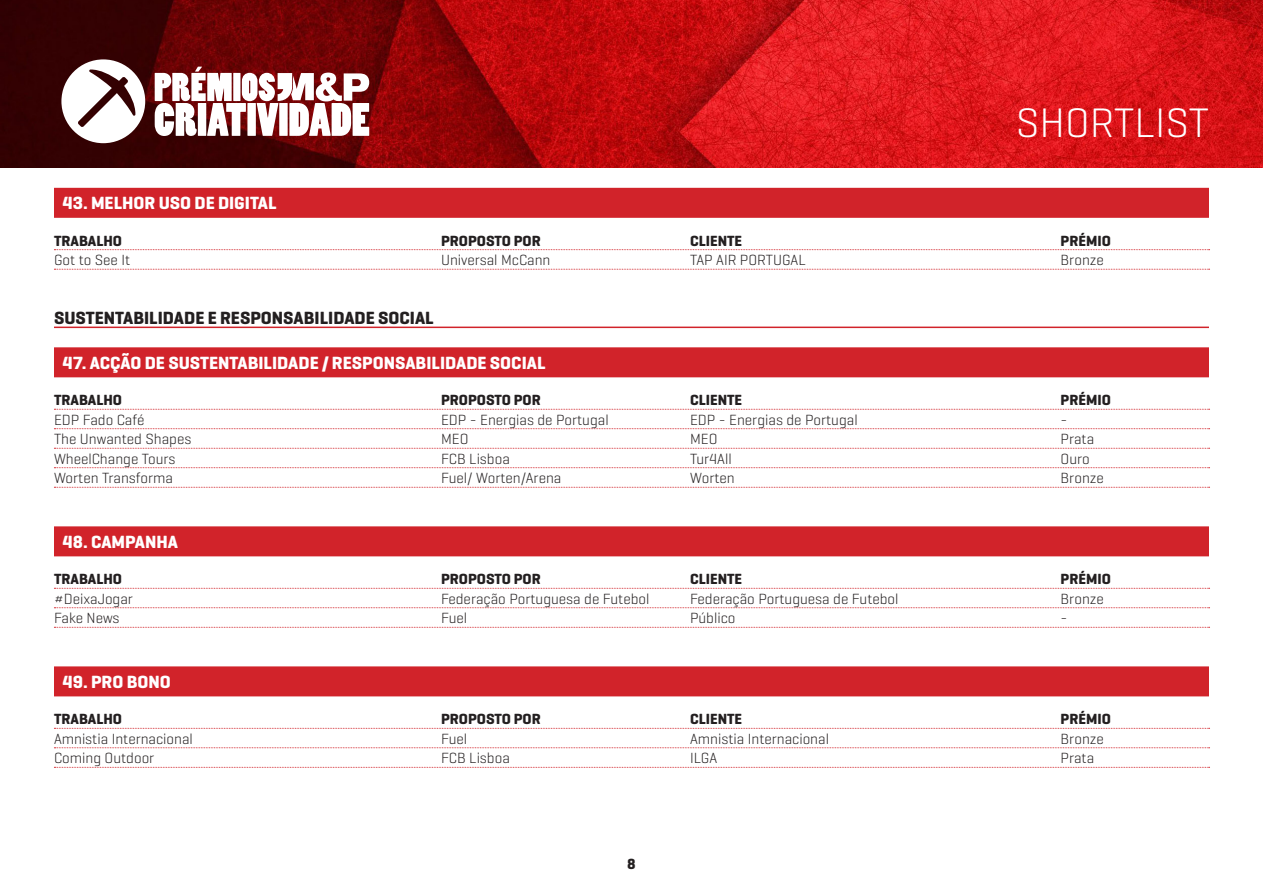
<style>
.page{position:relative;width:1263px;height:893px;background:#fff}
.page>*{position:absolute;margin:0;border:0;box-sizing:border-box;transform-origin:0 0}
.t1{font:300 42px "Geogrotesque";color:#fff}
.tit{font:700 18px "Geogrotesque";color:#fff}
.t2{font:700 18px "Geogrotesque";color:#231f20}
.t3{font:300 15px "Geogrotesque";color:#231f20}
.t4{font:700 15px "Geogrotesque";color:#231f20}
</style>
<div class="page">
<div style="left:54px;top:188px;width:1155px;height:30px;background:#d1232a"></div>
<svg style="left:54px;top:249px;width:1155px;height:1px"></svg>
<svg style="left:54px;top:269px;width:1155px;height:1px"></svg>
<hr style="left:54px;top:327px;width:1155px;height:1px;background:#d1232a">
<div style="left:54px;top:347px;width:1155px;height:30px;background:#d1232a"></div>
<svg style="left:54px;top:409px;width:1155px;height:1px"></svg>
<svg style="left:54px;top:428px;width:1155px;height:1px"></svg>
<svg style="left:54px;top:448px;width:1155px;height:1px"></svg>
<svg style="left:54px;top:467px;width:1155px;height:1px"></svg>
<svg style="left:54px;top:487px;width:1155px;height:1px"></svg>
<div style="left:54px;top:526px;width:1155px;height:30px;background:#d1232a"></div>
<svg style="left:54px;top:588px;width:1155px;height:1px"></svg>
<svg style="left:54px;top:607px;width:1155px;height:1px"></svg>
<svg style="left:54px;top:627px;width:1155px;height:1px"></svg>
<div style="left:54px;top:666px;width:1155px;height:30px;background:#d1232a"></div>
<svg style="left:54px;top:728px;width:1155px;height:1px"></svg>
<svg style="left:54px;top:747px;width:1155px;height:1px"></svg>
<svg style="left:54px;top:767px;width:1155px;height:1px"></svg>
<img style="left:0;top:0;width:1263px;height:168px">
<svg style="left:61px;top:59px;width:84px;height:84px"></svg>
<svg style="left:155px;top:67px;width:214px;height:69px"></svg>
<p class="t1" style="left:1016px;top:96px;width:194px">SHORTLIST</p>
<p class="tit" style="left:63px;top:192px;width:216px">43. MELHOR USO DE DIGITAL</p>
<p class="t4" style="left:54px;top:231px;width:70px">TRABALHO</p>
<p class="t4" style="left:441px;top:231px;width:101px">PROPOSTO POR</p>
<p class="t4" style="left:690px;top:231px;width:54px">CLIENTE</p>
<p class="t4" style="left:1061px;top:231px;width:52px">PRÉMIO</p>
<p class="t3" style="left:54px;top:251px;width:78px">Got to See It</p>
<p class="t3" style="left:441px;top:251px;width:111px">Universal McCann</p>
<p class="t3" style="left:690px;top:251px;width:117px">TAP AIR PORTUGAL</p>
<p class="t3" style="left:1061px;top:251px;width:45px">Bronze</p>
<p class="t2" style="left:54px;top:306px;width:381px">SUSTENTABILIDADE E RESPONSABILIDADE SOCIAL</p>
<p class="tit" style="left:63px;top:351px;width:484px">47. ACÇÃO DE SUSTENTABILIDADE / RESPONSABILIDADE SOCIAL</p>
<p class="t4" style="left:54px;top:391px;width:70px">TRABALHO</p>
<p class="t4" style="left:441px;top:391px;width:101px">PROPOSTO POR</p>
<p class="t4" style="left:690px;top:391px;width:54px">CLIENTE</p>
<p class="t4" style="left:1061px;top:391px;width:52px">PRÉMIO</p>
<p class="t3" style="left:54px;top:410px;width:92px">EDP Fado Café</p>
<p class="t3" style="left:441px;top:410px;width:169px">EDP - Energias de Portugal</p>
<p class="t3" style="left:690px;top:410px;width:169px">EDP - Energias de Portugal</p>
<p class="t3" style="left:1061px;top:410px;width:8px">-</p>
<p class="t3" style="left:54px;top:430px;width:139px">The Unwanted Shapes</p>
<p class="t3" style="left:441px;top:430px;width:29px">MEO</p>
<p class="t3" style="left:690px;top:430px;width:29px">MEO</p>
<p class="t3" style="left:1061px;top:430px;width:35px">Prata</p>
<p class="t3" style="left:54px;top:449px;width:123px">WheelChange Tours</p>
<p class="t3" style="left:441px;top:449px;width:70px">FCB Lisboa</p>
<p class="t3" style="left:690px;top:449px;width:43px">Tur4All</p>
<p class="t3" style="left:1061px;top:449px;width:31px">Ouro</p>
<p class="t3" style="left:54px;top:469px;width:121px">Worten Transforma</p>
<p class="t3" style="left:441px;top:469px;width:122px">Fuel/ Worten/Arena</p>
<p class="t3" style="left:690px;top:469px;width:46px">Worten</p>
<p class="t3" style="left:1061px;top:469px;width:45px">Bronze</p>
<p class="tit" style="left:63px;top:530px;width:117px">48. CAMPANHA</p>
<p class="t4" style="left:54px;top:570px;width:70px">TRABALHO</p>
<p class="t4" style="left:441px;top:570px;width:101px">PROPOSTO POR</p>
<p class="t4" style="left:690px;top:570px;width:54px">CLIENTE</p>
<p class="t4" style="left:1061px;top:570px;width:52px">PRÉMIO</p>
<p class="t3" style="left:54px;top:589px;width:81px">#DeixaJogar</p>
<p class="t3" style="left:441px;top:589px;width:210px">Federação Portuguesa de Futebol</p>
<p class="t3" style="left:690px;top:589px;width:210px">Federação Portuguesa de Futebol</p>
<p class="t3" style="left:1061px;top:589px;width:45px">Bronze</p>
<p class="t3" style="left:54px;top:609px;width:67px">Fake News</p>
<p class="t3" style="left:441px;top:609px;width:28px">Fuel</p>
<p class="t3" style="left:690px;top:609px;width:47px">Público</p>
<p class="t3" style="left:1061px;top:609px;width:8px">-</p>
<p class="tit" style="left:63px;top:670px;width:110px">49. PRO BONO</p>
<p class="t4" style="left:54px;top:710px;width:70px">TRABALHO</p>
<p class="t4" style="left:441px;top:710px;width:101px">PROPOSTO POR</p>
<p class="t4" style="left:690px;top:710px;width:54px">CLIENTE</p>
<p class="t4" style="left:1061px;top:710px;width:52px">PRÉMIO</p>
<p class="t3" style="left:54px;top:729px;width:140px">Amnistia Internacional</p>
<p class="t3" style="left:441px;top:729px;width:28px">Fuel</p>
<p class="t3" style="left:690px;top:729px;width:140px">Amnistia Internacional</p>
<p class="t3" style="left:1061px;top:729px;width:45px">Bronze</p>
<p class="t3" style="left:54px;top:749px;width:102px">Coming Outdoor</p>
<p class="t3" style="left:441px;top:749px;width:70px">FCB Lisboa</p>
<p class="t3" style="left:690px;top:749px;width:29px">ILGA</p>
<p class="t3" style="left:1061px;top:749px;width:35px">Prata</p>
<p class="t4" style="left:627px;top:855px;width:10px">8</p>
</div>
